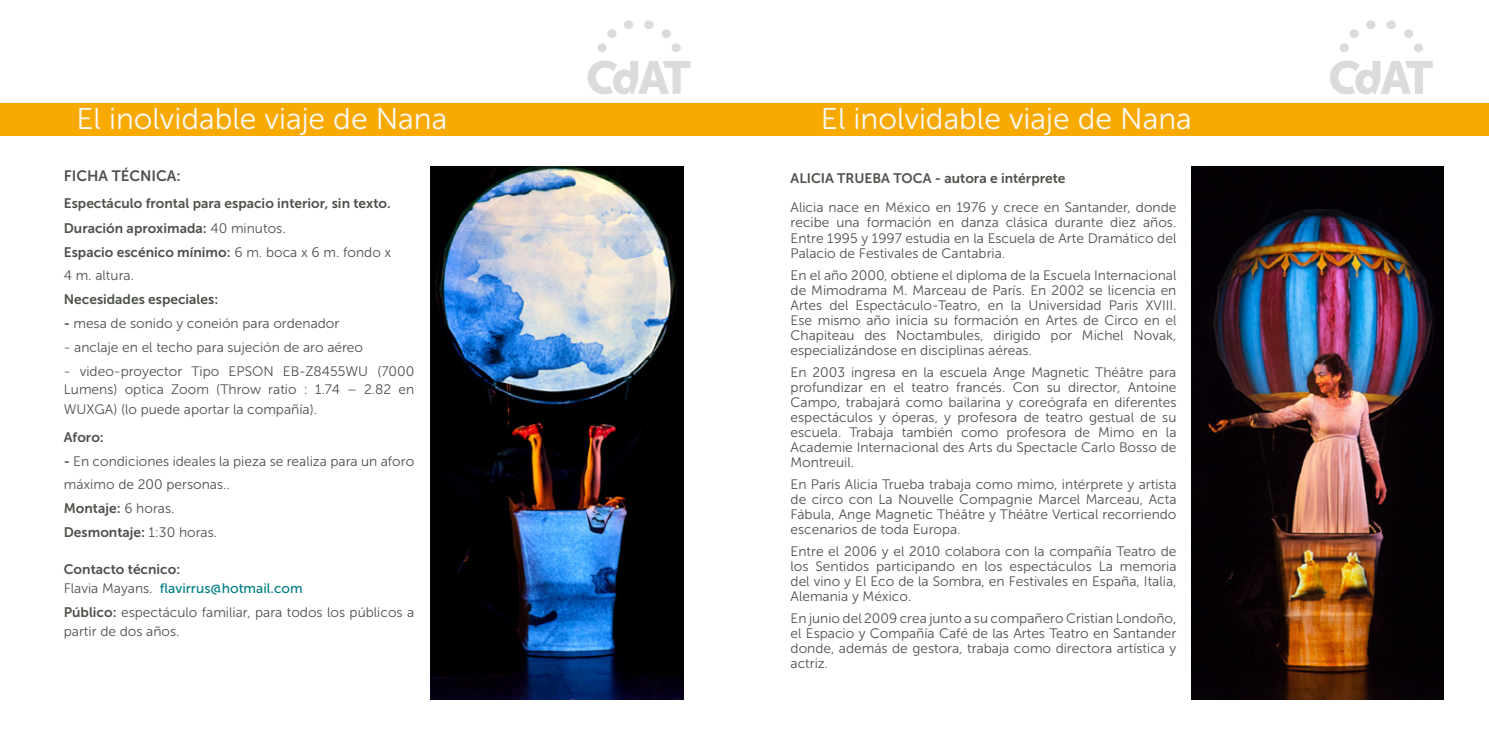
<style>
.page{position:relative;width:1489px;height:745px;background:#fff}
.page>*{position:absolute;margin:0;border:0;box-sizing:border-box;transform-origin:0 0}
.t1{font:30px "Museo Sans 300";color:#fafafa}
.t2{font:15px "Museo Sans 700";color:#4d524b}
.t3{font:13.75px/15px "Museo Sans 300";color:#4d524b;text-align:justify}
.t4{font:13.75px/25px "Museo Sans 700";color:#4d524b}
.t5{font:13.75px "Museo Sans 500";color:#007e85}
.s1{font-family:"Museo Sans 300"}
.s2{font-family:"Museo Sans 700"}
.s3{font-family:"Museo Sans 300";color:#4d524b}
</style>
<div class="page">
<div style="left:0;top:103px;width:744px;height:33px;background:#f8aa00"></div>
<div style="left:744px;top:103px;width:744px;height:33px;background:#f8aa00"></div>
<svg style="left:587px;top:60px;width:103px;height:34px"></svg>
<div style="left:597px;top:43px;width:9px;height:9px;background:#dbdbdb;border-radius:50%"></div>
<div style="left:671px;top:43px;width:9px;height:9px;background:#dbdbdb;border-radius:50%"></div>
<div style="left:607px;top:29px;width:9px;height:9px;background:#dbdbdb;border-radius:50%"></div>
<div style="left:661px;top:29px;width:10px;height:9px;background:#dbdbdb;border-radius:50%"></div>
<div style="left:624px;top:20px;width:9px;height:9px;background:#dbdbdb;border-radius:50%"></div>
<div style="left:644px;top:20px;width:9px;height:9px;background:#dbdbdb;border-radius:50%"></div>
<svg style="left:1330px;top:60px;width:102px;height:34px"></svg>
<svg style="left:1339px;top:43px;width:9px;height:9px"></svg>
<svg style="left:1413px;top:43px;width:9px;height:9px"></svg>
<div style="left:1349px;top:29px;width:9px;height:9px;background:#dbdbdb;border-radius:50%"></div>
<svg style="left:1403px;top:29px;width:9px;height:9px"></svg>
<svg style="left:1365px;top:20px;width:10px;height:9px"></svg>
<div style="left:1386px;top:20px;width:9px;height:9px;background:#dbdbdb;border-radius:50%"></div>
<img style="left:431px;top:166px;width:252px;height:533px">
<img style="left:1191px;top:166px;width:252px;height:533px">
<h1 class="t1" style="left:76px;top:102px;width:372px">El inolvidable viaje de Nana</h1>
<h1 class="t1" style="left:821px;top:102px;width:372px">El inolvidable viaje de Nana</h1>
<p class="t2" style="left:64px;top:167px;width:118px">FICHA TÉCNICA:</p>
<p class="t4" style="left:64px;top:190px;width:328px">Espectáculo frontal para espacio interior, sin texto.<br>Duración aproximada: <span class="s1">40 minutos.</span></p>
<p class="t4" style="left:64px;top:239px;width:329px">Espacio escénico mínimo: <span class="s1">6 m. boca x 6 m. fondo x</span></p>
<p class="t3" style="left:64px;top:268px;width:72px">4 m. altura.</p>
<p class="t4" style="left:64px;top:287px;width:156px">Necesidades especiales:</p>
<p class="t3" style="left:64px;top:315px;width:277px"><span class="s2">-</span> mesa de sonido y coneión para ordenador</p>
<p class="t3" style="left:64px;top:339px;width:301px">- anclaje en el techo para sujeción de aro aéreo</p>
<p class="t3" style="left:64px;top:361px;width:352px;line-height:18.8px">- video-proyector Tipo EPSON EB-Z8455WU (7000<br>Lumens) optica Zoom (Throw ratio : 1.74 – 2.82 en</p>
<p class="t3" style="left:64px;top:402px;width:255px">WUXGA) (lo puede aportar la compañía).</p>
<p class="t4" style="left:64px;top:424px;width:42px">Aforo:</p>
<p class="t3" style="left:64px;top:449px;width:352px;line-height:23.8px"><span class="s2">-</span> En condiciones ideales la pieza se realiza para un aforo máximo de 200 personas..</p>
<p class="t4" style="left:64px;top:496px;width:155px;line-height:23.8px">Montaje: <span class="s1">6 horas.<br></span>Desmontaje: <span class="s1">1:30 horas.</span></p>
<p class="t4" style="left:64px;top:557px;width:118px">Contacto técnico:</p>
<p class="t5" style="left:64px;top:580px;width:240px"><span class="s3">Flavia Mayans.</span> flavirrus@hotmail.com</p>
<p class="t3" style="left:64px;top:602px;width:352px;line-height:18.8px"><span class="s2">Público:</span> espectáculo familiar, para todos los públicos a partir de dos años.</p>
<p class="t4" style="left:790px;top:166px;width:276px">ALICIA TRUEBA TOCA - autora e intérprete</p>
<p class="t3" style="left:790px;top:200px;width:387px">Alicia nace en México en 1976 y crece en Santander, donde recibe una formación en danza clásica durante diez años.<br>Entre 1995 y 1997 estudia en la Escuela de Arte Dramático del Palacio de Festivales de Cantabria.</p>
<p class="t3" style="left:790px;top:267px;width:387px">En el año 2000, obtiene el diploma de la Escuela Internacional de Mimodrama M. Marceau de París. En 2002 se licencia en Artes del Espectáculo-Teatro, en la Universidad Paris XVIII.<br>Ese mismo año inicia su formación en Artes de Circo en el Chapiteau des Noctambules, dirigido por Michel Novak, especializándose en disciplinas aéreas.</p>
<p class="t3" style="left:790px;top:364px;width:387px">En 2003 ingresa en la escuela Ange Magnetic Théâtre para profundizar en el teatro francés. Con su director, Antoine Campo, trabajará como bailarina y coreógrafa en diferentes espectáculos y óperas, y profesora de teatro gestual de su escuela. Trabaja también como profesora de Mimo en la Academie Internacional des Arts du Spectacle Carlo Bosso de Montreuil.</p>
<p class="t3" style="left:790px;top:476px;width:387px">En París Alicia Trueba trabaja como mimo, intérprete y artista de circo con La Nouvelle Compagnie Marcel Marceau, Acta Fábula, Ange Magnetic Théâtre y Théâtre Vertical recorriendo escenarios de toda Europa.</p>
<p class="t3" style="left:790px;top:543px;width:387px">Entre el 2006 y el 2010 colabora con la compañía Teatro de los Sentidos participando en los espectáculos La memoria del vino y El Eco de la Sombra, en Festivales en España, Italia, Alemania y México.</p>
<p class="t3" style="left:790px;top:611px;width:387px">En junio del 2009 crea junto a su compañero Cristian Londoño, el Espacio y Compañía Café de las Artes Teatro en Santander donde, además de gestora, trabaja como directora artística y actriz.</p>
</div>
